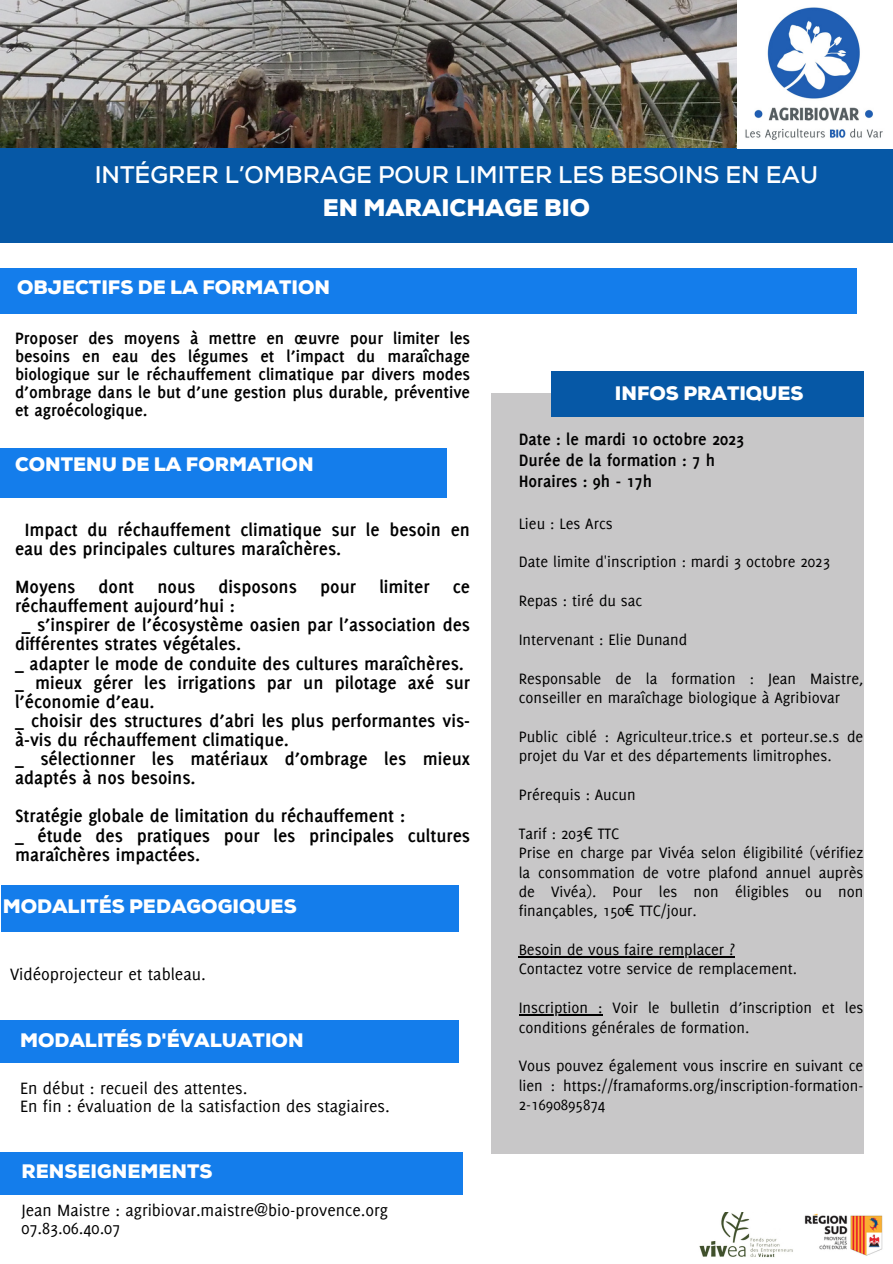
<style>
.page{position:relative;width:893px;height:1264px;background:#fff}
.page>*{position:absolute;margin:0;border:0;box-sizing:border-box;transform-origin:0 0}
.t1{font:700 24px "Nexa";color:#fff}
.t2{font:900 24px "Nexa";color:#fff}
.t3{font:700 19.5px/19px "Delicious";color:#000}
.t4{font:900 19.5px "Nexa";color:#fff}
.t5{font:700 18px/18px "Delicious";color:#000;text-align:justify}
.t6{font:18px "Delicious";color:#000}
.t7{font:17.85px "Delicious";color:#000}
.t8{font:16.5px/19.4px "Delicious";color:#000}
.s1{font-family:"Noto Sans"}
</style>
<div class="page">
<img style="left:0;top:0;width:737px;height:149px">
<div style="left:0;top:149px;width:892px;height:94px;background:#0658a6"></div>
<div style="left:0;top:268px;width:856px;height:46px;background:#147deb"></div>
<div style="left:490px;top:393px;width:373px;height:760px;background:#c8c7c8"></div>
<div style="left:551px;top:371px;width:312px;height:45px;background:#0658a6"></div>
<img style="left:804px;top:1213px;width:79px;height:43px">
<img style="left:699px;top:1212px;width:94px;height:46px">
<div style="left:0;top:448px;width:446px;height:49px;background:#147deb"></div>
<div style="left:0;top:1020px;width:458px;height:42px;background:#147deb"></div>
<img style="left:745px;top:7px;width:138px;height:133px">
<hr style="left:518px;top:956px;width:217px;height:1px;background:#000">
<hr style="left:518px;top:1014px;width:84px;height:1px;background:#000">
<div style="left:0;top:1151px;width:462px;height:43px;background:#147deb"></div>
<div style="left:1px;top:884px;width:457px;height:47px;background:#147deb"></div>
<p class="t1" style="left:95px;top:160px;width:724px">INTÉGRER L’OMBRAGE POUR LIMITER LES BESOINS EN EAU</p>
<p class="t2" style="left:323px;top:193px;width:269px">EN MARAICHAGE BIO</p>
<p class="t4" style="left:17px;top:275px;width:314px">OBJECTIFS DE LA FORMATION</p>
<p class="t5" style="left:15px;top:329px;width:456px">Proposer des moyens à mettre en œuvre pour limiter les besoins en eau des légumes et l’impact du maraîchage biologique sur le réchauffement climatique par divers modes d’ombrage dans le but d’une gestion plus durable, préventive et agroécologique.</p>
<p class="t4" style="left:15px;top:453px;width:300px">CONTENU DE LA FORMATION</p>
<p class="t3" style="left:15px;top:519px;width:456px;text-indent:10px">Impact du réchauffement climatique sur le besoin en eau des principales cultures maraîchères.</p>
<p class="t3" style="left:15px;top:577px;width:456px">Moyens dont nous disposons pour limiter ce réchauffement aujourd’hui :</p>
<p class="t3" style="left:15px;top:615px;width:456px;text-indent:7px">_ s’inspirer de l’écosystème oasien par l’association des différentes strates végétales.</p>
<p class="t3" style="left:15px;top:653px;width:450px">_ adapter le mode de conduite des cultures maraîchères.</p>
<p class="t3" style="left:15px;top:672px;width:456px">_ mieux gérer les irrigations par un pilotage axé sur l’économie d’eau.</p>
<p class="t3" style="left:15px;top:710px;width:456px">_ choisir des structures d’abri les plus performantes vis&shy;à-vis du réchauffement climatique.</p>
<p class="t3" style="left:15px;top:749px;width:456px">_ sélectionner les matériaux d’ombrage les mieux adaptés à nos besoins.</p>
<p class="t3" style="left:15px;top:806px;width:391px">Stratégie globale de limitation du réchauffement :</p>
<p class="t3" style="left:15px;top:825px;width:456px">_ étude des pratiques pour les principales cultures maraîchères impactées.</p>
<p class="t4" style="left:3px;top:894px;width:295px">MODALITÉS PEDAGOGIQUES</p>
<p class="t6" style="left:10px;top:964px;width:197px">Vidéoprojecteur et tableau.</p>
<p class="t4" style="left:20px;top:1028px;width:285px">MODALITÉS D'ÉVALUATION</p>
<p class="t6" style="left:20px;top:1077px;width:229px">En début : recueil des attentes.</p>
<p class="t6" style="left:20px;top:1095px;width:371px">En fin : évaluation de la satisfaction des stagiaires.</p>
<p class="t4" style="left:21px;top:1159px;width:192px">RENSEIGNEMENTS</p>
<p class="t7" style="left:21px;top:1200px;width:368px">Jean Maistre : agribiovar.maistre@bio-provence.org</p>
<p class="t7" style="left:21px;top:1218px;width:100px">07.83.06.40.07</p>
<p class="t4" style="left:615px;top:382px;width:190px">INFOS PRATIQUES</p>
<p class="t5" style="left:518px;top:430px;width:227px">Date : le mardi 10 octobre 2023</p>
<p class="t5" style="left:518px;top:451px;width:198px">Durée de la formation : 7 h</p>
<p class="t5" style="left:518px;top:472px;width:135px">Horaires : 9h - 17h</p>
<p class="t8" style="left:518px;top:513px;width:95px">Lieu : Les Arcs</p>
<p class="t8" style="left:518px;top:552px;width:313px">Date limite d'inscription : mardi 3 octobre 2023</p>
<p class="t8" style="left:518px;top:591px;width:125px">Repas : tiré du sac</p>
<p class="t8" style="left:518px;top:629px;width:170px">Intervenant : Elie Dunand</p>
<p class="t8" style="left:518px;top:668px;width:346px">Responsable de la formation : Jean Maistre, conseiller en maraîchage biologique à Agribiovar</p>
<p class="t8" style="left:518px;top:726px;width:346px">Public ciblé : Agriculteur.trice.s et porteur.se.s de projet du Var et des départements limitrophes.</p>
<p class="t8" style="left:518px;top:784px;width:119px">Prérequis : Aucun</p>
<p class="t8" style="left:518px;top:823px;width:102px">Tarif : 203<span class="s1">€</span> TTC</p>
<p class="t8" style="left:518px;top:842px;width:346px;text-align:justify">Prise en charge par Vivéa selon éligibilité (vérifiez la consommation de votre plafond annuel auprès de Vivéa). Pour les non éligibles ou non finançables, 150<span class="s1">€</span> TTC/jour.</p>
<p class="t8" style="left:518px;top:939px;width:218px">Besoin de vous faire remplacer ?</p>
<p class="t8" style="left:518px;top:959px;width:280px">Contactez votre service de remplacement.</p>
<p class="t8" style="left:518px;top:997px;width:346px">Inscription : Voir le bulletin d’inscription et les conditions générales de formation.</p>
<p class="t8" style="left:518px;top:1056px;width:346px;text-align:justify">Vous pouvez également vous inscrire en suivant ce lien : https://framaforms.org/inscription-formation-2-1690895874</p>
</div>
